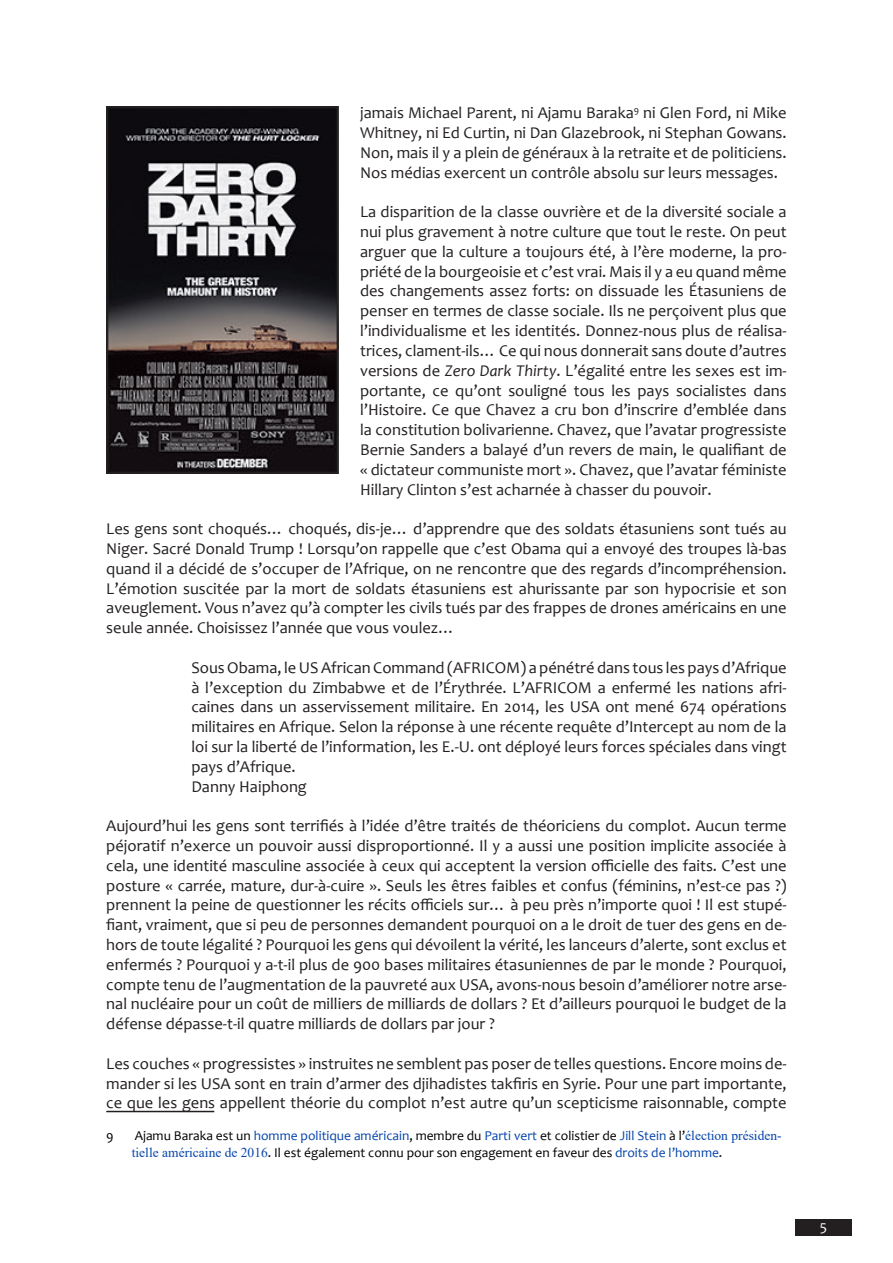
<style>
.page{position:relative;width:893px;height:1263px;background:#fff}
.page>*{position:absolute;margin:0;border:0;box-sizing:border-box;transform-origin:0 0}
.retrait_gauche{font:16.5px/19.8px "Candara";color:#231f20;text-align:justify}
.t1{font:15px "Candara";color:#fff}
.Footnote_text{font:13.5px/16.2px "Candara";color:#000}
.s1{font-style:italic}
.s2{color:#0645ac}
.s3{font-family:"Times New Roman";color:#0645ac}
</style>
<div class="page">
<div style="left:795px;top:1220px;width:57px;height:16px;background:#231f20"></div>
<hr style="left:106px;top:1111px;width:108px;height:1px;background:#231f20">
<img style="left:106px;top:106px;width:233px;height:368px">
<p class="retrait_gauche" style="left:360px;top:103px;width:428px">jamais Michael Parent, ni Ajamu Baraka<sup>9</sup> ni Glen Ford, ni Mike Whitney, ni Ed Curtin, ni Dan Glazebrook, ni Stephan Gowans.<br>Non, mais il y a plein de généraux à la retraite et de politiciens.<br>Nos médias exercent un contrôle absolu sur leurs messages.</p>
<p class="retrait_gauche" style="left:360px;top:202px;width:428px">La disparition de la classe ouvrière et de la diversité sociale a nui plus gravement à notre culture que tout le reste. On peut arguer que la culture a toujours été, à l’ère moderne, la pro&shy;priété de la bourgeoisie et c’est vrai. Mais il y a eu quand même des changements assez forts: on dissuade les Étasuniens de penser en termes de classe sociale. Ils ne perçoivent plus que l’individualisme et les identités. Donnez-nous plus de réalisa&shy;trices, clament-ils… Ce qui nous donnerait sans doute d’autres versions de <span class="s1">Zero Dark Thirty</span>. L’égalité entre les sexes est im&shy;portante, ce qu’ont souligné tous les pays socialistes dans l’Histoire. Ce que Chavez a cru bon d’inscrire d’emblée dans la constitution bolivarienne. Chavez, que l’avatar progressiste Bernie Sanders a balayé d’un revers de main, le qualifiant de « dictateur communiste mort ». Chavez, que l’avatar féministe Hillary Clinton s’est acharnée à chasser du pouvoir.</p>
<p class="retrait_gauche" style="left:106px;top:519px;width:682px">Les gens sont choqués… choqués, dis-je… d’apprendre que des soldats étasuniens sont tués au Niger. Sacré Donald Trump ! Lorsqu’on rappelle que c’est Obama qui a envoyé des troupes là-bas quand il a décidé de s’occuper de l’Afrique, on ne rencontre que des regards d’incompréhension.<br>L’émotion suscitée par la mort de soldats étasuniens est ahurissante par son hypocrisie et son aveuglement. Vous n’avez qu’à compter les civils tués par des frappes de drones américains en une seule année. Choisissez l’année que vous voulez…</p>
<p class="retrait_gauche" style="left:191px;top:657px;width:597px">Sous Obama, le US African Command (AFRICOM) a pénétré dans tous les pays d’Afrique à l’exception du Zimbabwe et de l’Érythrée. L’AFRICOM a enfermé les nations afri&shy;caines dans un asservissement militaire. En 2014, les USA ont mené 674 opérations militaires en Afrique. Selon la réponse à une récente requête d’Intercept au nom de la loi sur la liberté de l’information, les E.-U. ont déployé leurs forces spéciales dans vingt pays d’Afrique.</p>
<p class="retrait_gauche" style="left:191px;top:776px;width:117px">Danny Haiphong</p>
<p class="retrait_gauche" style="left:106px;top:816px;width:682px">Aujourd’hui les gens sont terrifiés à l’idée d’être traités de théoriciens du complot. Aucun terme péjoratif n’exerce un pouvoir aussi disproportionné. Il y a aussi une position implicite associée à cela, une identité masculine associée à ceux qui acceptent la version officielle des faits. C’est une posture « carrée, mature, dur-à-cuire ». Seuls les êtres faibles et confus (féminins, n’est-ce pas ?) prennent la peine de questionner les récits officiels sur… à peu près n’importe quoi ! Il est stupé&shy;fiant, vraiment, que si peu de personnes demandent pourquoi on a le droit de tuer des gens en de&shy;hors de toute légalité ? Pourquoi les gens qui dévoilent la vérité, les lanceurs d’alerte, sont exclus et enfermés ? Pourquoi y a-t-il plus de 900 bases militaires étasuniennes de par le monde ? Pourquoi, compte tenu de l’augmentation de la pauvreté aux USA, avons-nous besoin d’améliorer notre arse&shy;nal nucléaire pour un coût de milliers de milliards de dollars ? Et d’ailleurs pourquoi le budget de la défense dépasse-t-il quatre milliards de dollars par jour ?</p>
<p class="retrait_gauche" style="left:106px;top:1053px;width:682px">Les couches « progressistes » instruites ne semblent pas poser de telles questions. Encore moins de&shy;mander si les USA sont en train d’armer des djihadistes takfiris en Syrie. Pour une part importante, ce que les gens appellent théorie du complot n’est autre qu’un scepticisme raisonnable, compte</p>
<p class="Footnote_text" style="left:106px;top:1128px;width:9px">9</p>
<p class="Footnote_text" style="left:132px;top:1128px;width:651px">Ajamu Baraka est un <span class="s2">homme politique américain</span>, membre du <span class="s2">Parti vert</span> et colistier de <span class="s2">Jill Stein</span> à l’<span class="s3">élection présiden&shy;tielle américaine de 2016</span>. Il est également connu pour son engagement en faveur des <span class="s2">droits de l’homme</span>.</p>
<p class="t1" style="left:820px;top:1216px;width:9px">5</p>
</div>
